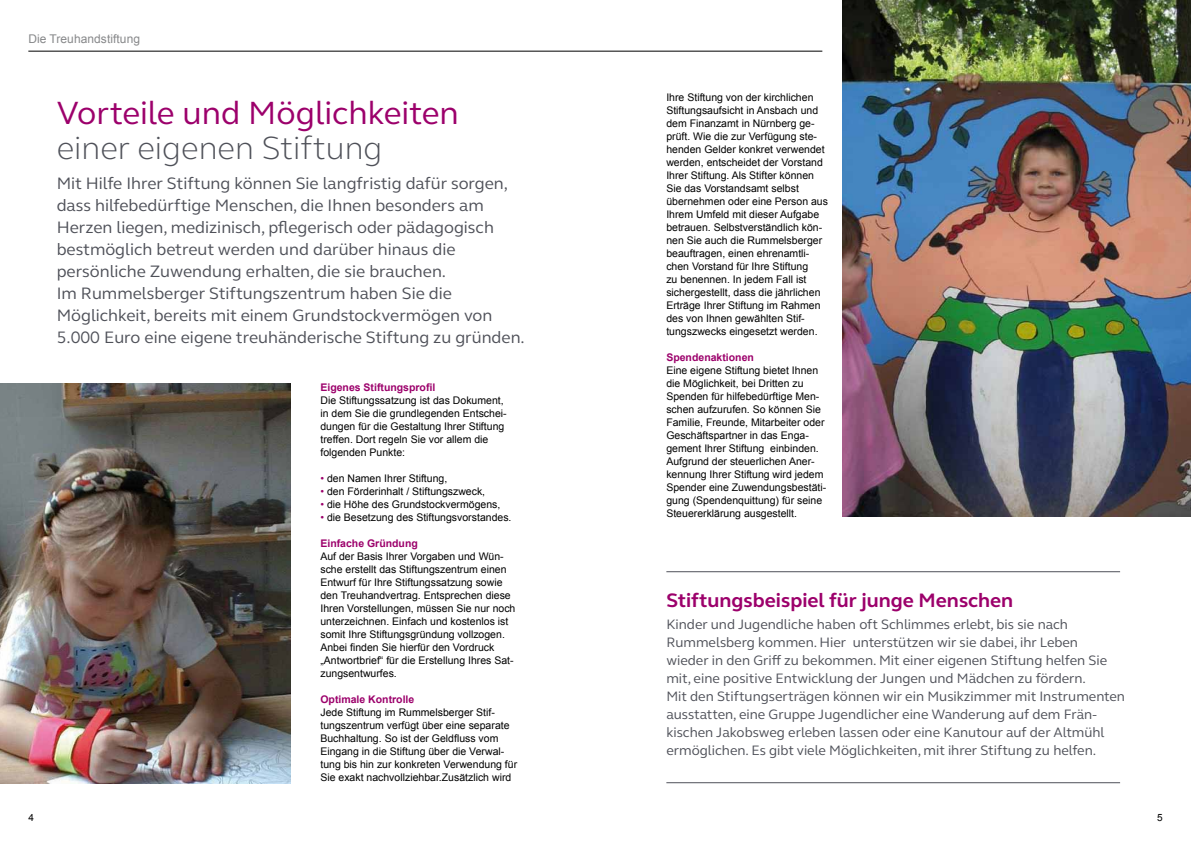
<style>
.page{position:relative;width:1191px;height:842px;background:#fff}
.page>*{position:absolute;margin:0;border:0;box-sizing:border-box;transform-origin:0 0}
.t1{font:33px "FS Elliot";color:#9c006b}
.t2{font:300 33px "FS Elliot";color:#4f5159}
.t3{font:700 20px "FS Elliot";color:#9c006b}
.t4{font:17px/22px "FS Elliot";color:#4f5159}
.t5{font:14px/18px "FS Elliot";color:#4f5159}
.t6{font:12px "Arial";letter-spacing:.005em;color:#87888a}
.t7{font:10.5px/13px "Arial";color:#000}
.t8{font:700 10.5px "Arial";color:#9c006b}
.t9{font:10px "Arial";color:#000}
.s1{color:#9c006b}
</style>
<div class="page">
<img style="left:0;top:383px;width:291px;height:401px">
<img style="left:842px;top:0;width:349px;height:517px">
<hr style="left:666px;top:571px;width:454px;height:1px;background:#4f5159">
<hr style="left:666px;top:782px;width:454px;height:1px;background:#4f5159">
<hr style="left:28px;top:51px;width:794px;height:1px;background:#000">
<p class="t6" style="left:28px;top:31px;width:113px">Die Treuhandstiftung</p>
<h1 class="t1" style="left:57px;top:91px;width:403px">Vorteile und Möglichkeiten</h1>
<h1 class="t2" style="left:57px;top:126px;width:327px">einer eigenen Stiftung</h1>
<p class="t4" style="left:57px;top:171px;width:469px">Mit Hilfe Ihrer Stiftung können Sie langfristig dafür sorgen, dass hilfebedürftige Menschen, die Ihnen besonders am Herzen liegen, medizinisch, pflegerisch oder pädagogisch bestmöglich betreut werden und darüber hinaus die persönliche Zuwendung erhalten, die sie brauchen.<br>Im Rummelsberger Stiftungszentrum haben Sie die Möglichkeit, bereits mit einem Grundstockvermögen von 5.000 Euro eine eigene treuhänderische Stiftung zu gründen.</p>
<p class="t8" style="left:320px;top:380px;width:116px">Eigenes Stiftungsprofil</p>
<p class="t7" style="left:320px;top:394px;width:188px">Die Stiftungssatzung ist das Dokument, in dem Sie die grundlegenden Entschei&shy;dungen für die Gestaltung Ihrer Stiftung treffen. Dort regeln Sie vor allem die folgenden Punkte:</p>
<p class="t7" style="left:320px;top:472px;width:128px"><span class="s1">•</span> den Namen Ihrer Stiftung,</p>
<p class="t7" style="left:320px;top:485px;width:166px"><span class="s1">•</span> den Förderinhalt / Stiftungszweck,</p>
<p class="t7" style="left:320px;top:498px;width:181px"><span class="s1">•</span> die Höhe des Grundstockvermögens,</p>
<p class="t7" style="left:320px;top:511px;width:193px"><span class="s1">•</span> die Besetzung des Stiftungsvorstandes.</p>
<p class="t8" style="left:320px;top:536px;width:99px">Einfache Gründung</p>
<p class="t7" style="left:320px;top:550px;width:196px">Auf der Basis Ihrer Vorgaben und Wün&shy;sche erstellt das Stiftungszentrum einen Entwurf für Ihre Stiftungssatzung sowie den Treuhandvertrag. Entsprechen diese Ihren Vorstellungen, müssen Sie nur noch unterzeichnen. Einfach und kostenlos ist somit Ihre Stiftungsgründung vollzogen.<br>Anbei finden Sie hierfür den Vordruck „Antwortbrief“ für die Erstellung Ihres Sat&shy;zungsentwurfes.</p>
<p class="t8" style="left:320px;top:692px;width:95px">Optimale Kontrolle</p>
<p class="t7" style="left:320px;top:706px;width:198px">Jede Stiftung im Rummelsberger Stif&shy;tungszentrum verfügt über eine separate Buchhaltung. So ist der Geldfluss vom Eingang in die Stiftung über die Verwal&shy;tung bis hin zur konkreten Verwendung für Sie exakt nachvollziehbar.Zusätzlich wird</p>
<p class="t7" style="left:666px;top:91px;width:163px">Ihre Stiftung von der kirchlichen<br>Stiftungsaufsicht in Ansbach und dem Finanzamt in Nürnberg ge&shy;prüft. Wie die zur Verfügung ste&shy;henden Gelder konkret verwendet werden, entscheidet der Vorstand<br>Ihrer Stiftung. Als Stifter können<br>Sie das Vorstandsamt selbst übernehmen oder eine Person aus<br>Ihrem Umfeld mit dieser Aufgabe betrauen. Selbstverständlich kön&shy;nen Sie auch die Rummelsberger beauftragen, einen ehrenamtli&shy;chen Vorstand für Ihre Stiftung<br>zu benennen. In jedem Fall ist sichergestellt, dass die jährlichen<br>Erträge Ihrer Stiftung im Rahmen des von Ihnen gewählten Stif&shy;tungszwecks eingesetzt werden.</p>
<p class="t8" style="left:666px;top:351px;width:89px">Spendenaktionen</p>
<p class="t7" style="left:666px;top:364px;width:161px">Eine eigene Stiftung bietet Ihnen die Möglichkeit, bei Dritten zu Spenden für hilfebedürftige Men&shy;schen aufzurufen. So können Sie Familie, Freunde, Mitarbeiter oder Geschäftspartner in das Enga&shy;gement Ihrer Stiftung einbinden.<br>Aufgrund der steuerlichen Aner&shy;kennung Ihrer Stiftung wird jedem Spender eine Zuwendungsbestäti&shy;gung (Spendenquittung) für seine Steuererklärung ausgestellt.</p>
<h2 class="t3" style="left:666px;top:587px;width:348px">Stiftungsbeispiel für junge Menschen</h2>
<p class="t5" style="left:666px;top:615px;width:460px">Kinder und Jugendliche haben oft Schlimmes erlebt, bis sie nach Rummelsberg kommen. Hier unterstützen wir sie dabei, ihr Leben<br>wieder in den Griff zu bekommen. Mit einer eigenen Stiftung helfen Sie mit, eine positive Entwicklung der Jungen und Mädchen zu fördern.<br>Mit den Stiftungserträgen können wir ein Musikzimmer mit Instrumenten ausstatten, eine Gruppe Jugendlicher eine Wanderung auf dem Frän&shy;kischen Jakobsweg erleben lassen oder eine Kanutour auf der Altmühl ermöglichen. Es gibt viele Möglichkeiten, mit ihrer Stiftung zu helfen.</p>
<p class="t9" style="left:28px;top:811px;width:7px">4</p>
<p class="t9" style="left:1157px;top:811px;width:7px">5</p>
</div>
